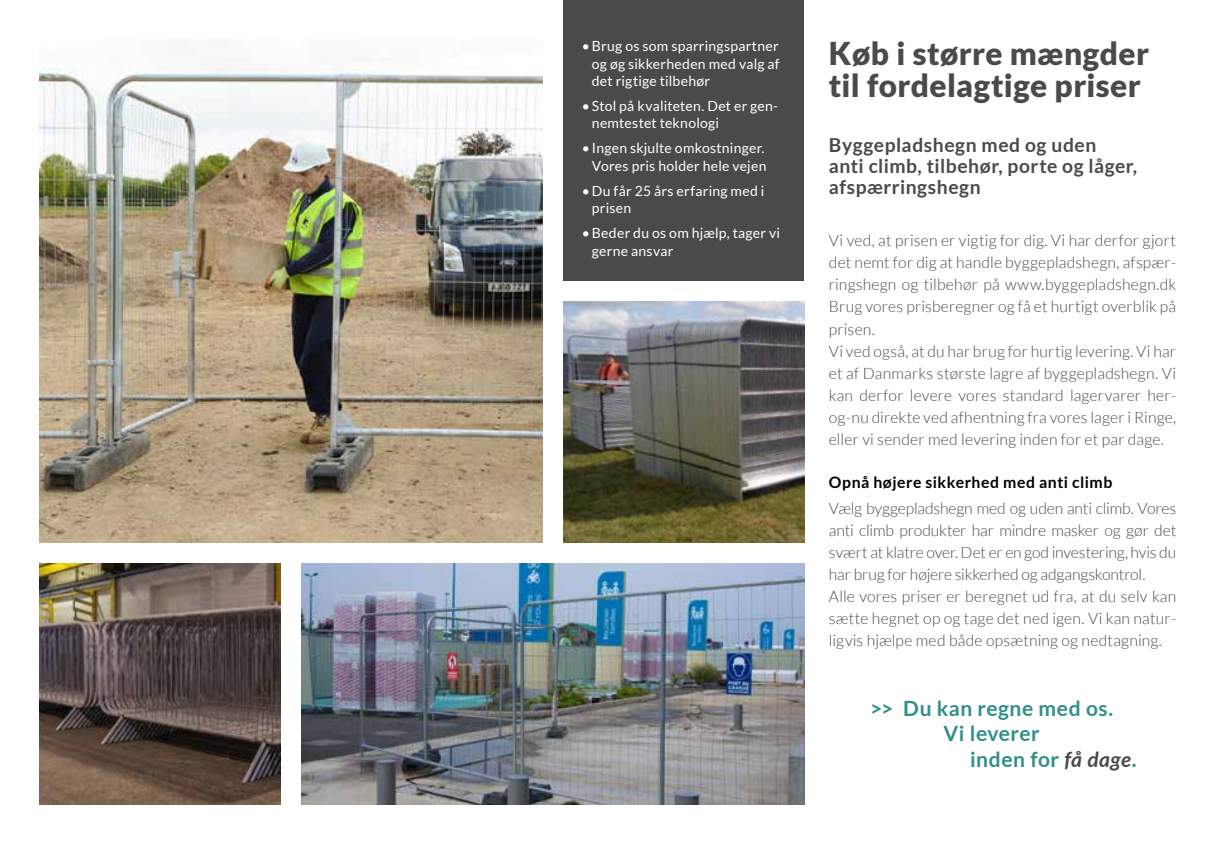
<style>
.page{position:relative;width:1216px;height:844px;background:#fff}
.page>*{position:absolute;margin:0;border:0;box-sizing:border-box;transform-origin:0 0}
.t1{font:900 31.5px/31.5px "Lato";letter-spacing:.015em;color:#4a4a49}
.t2{font:700 21px/25.2px "Lato";letter-spacing:.025em;color:#309088;text-align:center}
.t3{font:700 19.25px/21px "Lato";letter-spacing:.03em;color:#4a4a49}
.t4{font:300 15.75px/22.1px "Lato";letter-spacing:.01em;color:#4a4a49}
.t5{font:700 15.75px "Lato";letter-spacing:.035em;color:#000}
.t6{font:14px/17.5px "Lato";letter-spacing:.02em;color:#fff}
.s1{font-style:italic;color:#4a4a49}
</style>
<div class="page">
<img style="left:40px;top:58px;width:502px;height:484px">
<div style="left:563px;top:0;width:241px;height:280px;background:#4a4a49"></div>
<img style="left:563px;top:301px;width:241px;height:241px">
<img style="left:301px;top:563px;width:503px;height:241px">
<img style="left:40px;top:563px;width:240px;height:241px">
<p class="t6" style="left:592px;top:37px;width:189px;text-align:justify;text-indent:-10px">•Brug os som sparringspartner og øg sikkerheden med valg af det rigtige tilbehør</p>
<p class="t6" style="left:592px;top:97px;width:188px;text-indent:-10px">•Stol på kvaliteten. Det er gen&shy;nemtestet teknologi</p>
<p class="t6" style="left:582px;top:139px;width:186px;text-align:right">•Ingen skjulte omkostninger.<br>Vores pris holder hele vejen</p>
<p class="t6" style="left:592px;top:182px;width:174px;text-indent:-10px">•Du får 25 års erfaring med i prisen</p>
<p class="t6" style="left:592px;top:224px;width:190px;text-indent:-10px">•Beder du os om hjælp, tager vi gerne ansvar</p>
<p class="t4" style="left:828px;top:229px;width:349px">Vi ved, at prisen er vigtig for dig. Vi har derfor gjort det nemt for dig at handle byggepladshegn, afspær&shy;ringshegn og tilbehør på www.byggepladshegn.dk Brug vores prisberegner og få et hurtigt overblik på prisen.<br>Vi ved også, at du har brug for hurtig levering. Vi har et af Danmarks største lagre af byggepladshegn. Vi kan derfor levere vores standard lagervarer her&shy;og-nu direkte ved afhentning fra vores lager i Ringe, eller vi sender med levering inden for et par dage.</p>
<p class="t5" style="left:828px;top:473px;width:285px">Opnå højere sikkerhed med anti climb</p>
<p class="t4" style="left:828px;top:497px;width:349px">Vælg byggepladshegn med og uden anti climb. Vores anti climb produkter har mindre masker og gør det svært at klatre over. Det er en god investering, hvis du har brug for højere sikkerhed og adgangskontrol.<br>Alle vores priser er beregnet ud fra, at du selv kan sætte hegnet op og tage det ned igen. Vi kan natur&shy;ligvis hjælpe med både opsætning og nedtagning.</p>
<h1 class="t1" style="left:828px;top:37px;width:322px">Køb i større mængder til fordelagtige priser</h1>
<p class="t3" style="left:828px;top:134px;width:310px">Byggepladshegn med og uden<br>anti climb, tilbehør, porte og låger, afspærringshegn</p>
<h2 class="t2" style="left:870px;top:695px;width:244px">&gt;&gt; Du kan regne med os.<br>Vi leverer</h2>
<h2 class="t2" style="left:970px;top:745px;width:168px">inden for <span class="s1">få dage</span>.</h2>
</div>
